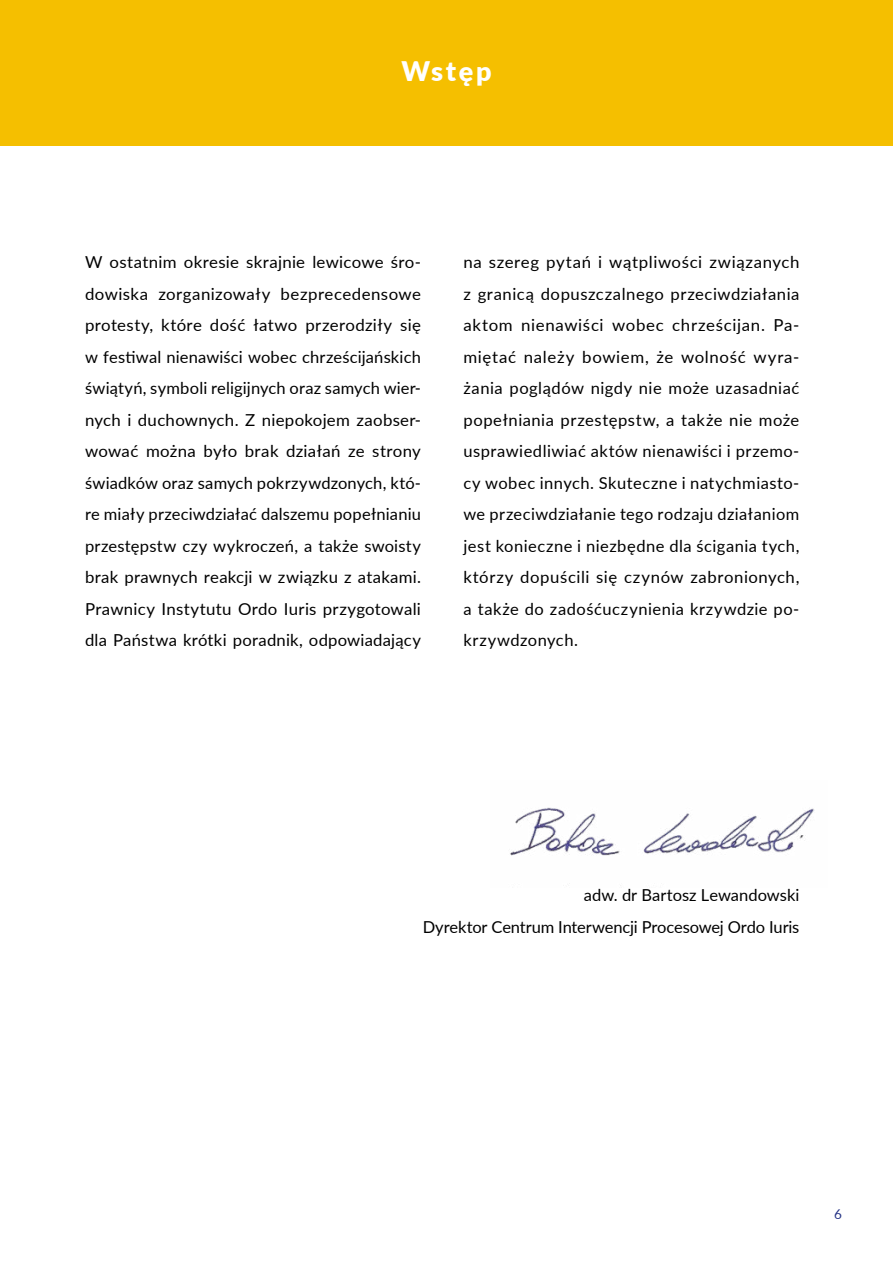
<style>
.page{position:relative;width:893px;height:1263px;background:#fff}
.page>*{position:absolute;margin:0;border:0;box-sizing:border-box;transform-origin:0 0}
.t1{font:900 27px "Lato";letter-spacing:.095em;color:#fff}
.t2{font:16.5px/31.5px "Lato";letter-spacing:.01em;color:#000;text-align:justify}
.t3{font:13.5px "Lato";color:#243285}
</style>
<div class="page">
<div style="left:0;top:0;width:893px;height:145px;background:#f5bf00"></div>
<img style="left:510px;top:807px;width:305px;height:79px">
<h1 class="t1" style="left:401px;top:51px;width:92px">Wstęp</h1>
<p class="t2" style="left:85px;top:246px;width:337px">W ostatnim okresie skrajnie lewicowe śro&shy;dowiska zorganizowały bezprecedensowe protesty, które dość łatwo przerodziły się w festiwal nienawiści wobec chrześcijańskich świątyń, symboli religijnych oraz samych wier&shy;nych i duchownych. Z niepokojem zaobser&shy;wować można było brak działań ze strony świadków oraz samych pokrzywdzonych, któ&shy;re miały przeciwdziałać dalszemu popełnianiu przestępstw czy wykroczeń, a także swoisty brak prawnych reakcji w związku z atakami.<br>Prawnicy Instytutu Ordo Iuris przygotowali dla Państwa krótki poradnik, odpowiadający</p>
<p class="t2" style="left:463px;top:246px;width:337px">na szereg pytań i wątpliwości związanych z granicą dopuszczalnego przeciwdziałania aktom nienawiści wobec chrześcijan. Pa&shy;miętać należy bowiem, że wolność wyra&shy;żania poglądów nigdy nie może uzasadniać popełniania przestępstw, a także nie może usprawiedliwiać aktów nienawiści i przemo&shy;cy wobec innych. Skuteczne i natychmiasto&shy;we przeciwdziałanie tego rodzaju działaniom jest konieczne i niezbędne dla ścigania tych, którzy dopuścili się czynów zabronionych, a także do zadośćuczynienia krzywdzie po&shy;krzywdzonych.</p>
<p class="t2" style="left:423px;top:879px;width:378px;text-align:right">adw. dr Bartosz Lewandowski<br>Dyrektor Centrum Interwencji Procesowej Ordo Iuris</p>
<p class="t3" style="left:834px;top:1204px;width:9px">6</p>
</div>
